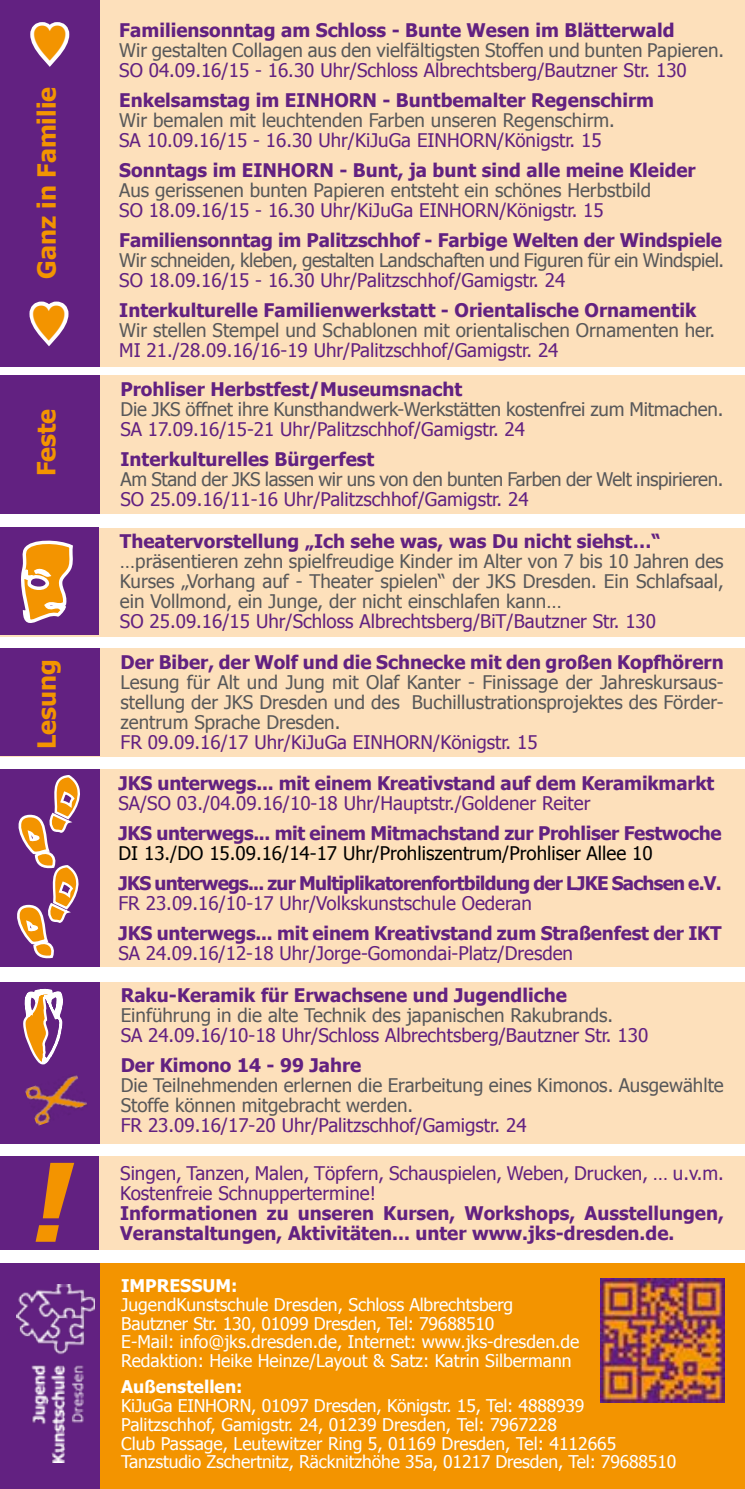
<style>
.page{position:relative;width:745px;height:1489px;background:#fff}
.page>*{position:absolute;margin:0;border:0;box-sizing:border-box;transform-origin:0 0}
.t1{font:italic 112.75px "Unfug Large";color:#f39400}
.t2{font:700 25px "Tahoma";color:#f39400}
.t3{font:18.75px/20px "Tahoma";color:#622181}
.t4{font:18.75px/20px "Tahoma";color:#58585a;text-align:justify}
.t5{font:700 18.75px "Tahoma";color:#622181}
.t6{font:18.75px "Tahoma";letter-spacing:-.02em;color:#58585a}
.t7{font:700 18.75px "Tahoma";letter-spacing:-.04em;color:#622181}
.t8{font:18.75px "Tahoma";color:#000}
.t9{font:700 18.75px "Tahoma";letter-spacing:-.02em;color:#622181}
.t10{font:17.5px/18.8px "Tahoma";letter-spacing:-.005em;color:#fff}
.t11{font:700 17.5px "Tahoma";color:#fff}
</style>
<div class="page">
<div style="left:0;top:648px;width:744px;height:109px;background:#fde0bb"></div>
<div style="left:0;top:648px;width:99px;height:108px;background:#622181"></div>
<div style="left:22px;top:1263px;width:722px;height:225px;background:#f39400"></div>
<div style="left:0;top:1263px;width:100px;height:225px;background:#622181"></div>
<div style="left:23px;top:0;width:721px;height:366px;background:#fde0bb"></div>
<div style="left:0;top:0;width:100px;height:366px;background:#622181"></div>
<div style="left:0;top:1156px;width:744px;height:93px;background:#fde0bb"></div>
<div style="left:0;top:1156px;width:99px;height:93px;background:#622181"></div>
<img style="left:17px;top:1284px;width:77px;height:178px">
<div style="left:0;top:528px;width:744px;height:108px;background:#fde0bb"></div>
<div style="left:0;top:528px;width:99px;height:107px;background:#622181"></div>
<svg style="left:21px;top:540px;width:52px;height:83px"></svg>
<img style="left:600px;top:1278px;width:123px;height:124px">
<div style="left:0;top:375px;width:744px;height:139px;background:#fde0bb"></div>
<div style="left:0;top:375px;width:99px;height:139px;background:#622181"></div>
<div style="left:0;top:769px;width:744px;height:198px;background:#fde0bb"></div>
<div style="left:0;top:769px;width:99px;height:198px;background:#622181"></div>
<div style="left:22px;top:981px;width:722px;height:162px;background:#fde0bb"></div>
<div style="left:0;top:981px;width:99px;height:162px;background:#622181"></div>
<svg style="left:10px;top:775px;width:76px;height:290px"></svg>
<img style="left:25px;top:1075px;width:62px;height:51px">
<svg style="left:30px;top:22px;width:40px;height:45px"></svg>
<svg style="left:29px;top:301px;width:40px;height:45px"></svg>
<h2 class="t2" style="left:29px;top:279px;width:193px;rotate:-90deg">Ganz in Familie</h2>
<h2 class="t2" style="left:29px;top:476px;width:69px;rotate:-90deg">Feste</h2>
<h2 class="t2" style="left:29px;top:749px;width:91px;rotate:-90deg">Lesung</h2>
<h1 class="t1" style="left:22px;top:1134px;width:49px">!</h1>
<p class="t5" style="left:119px;top:17px;width:556px">Familiensonntag am Schloss - Bunte Wesen im Blätterwald</p>
<p class="t4" style="left:119px;top:39px;width:606px">Wir gestalten Collagen aus den vielfältigsten Stoffen und bunten Papieren.</p>
<p class="t3" style="left:119px;top:59px;width:568px">SO 04.09.16/15 - 16.30 Uhr/Schloss Albrechtsberg/Bautzner Str. 130</p>
<p class="t5" style="left:119px;top:87px;width:536px">Enkelsamstag im EINHORN - Buntbemalter Regenschirm</p>
<p class="t4" style="left:119px;top:109px;width:497px">Wir bemalen mit leuchtenden Farben unseren Regenschirm.</p>
<p class="t3" style="left:119px;top:129px;width:483px">SA 10.09.16/15 - 16.30 Uhr/KiJuGa EINHORN/Königstr. 15</p>
<p class="t5" style="left:119px;top:157px;width:577px">Sonntags im EINHORN - Bunt, ja bunt sind alle meine Kleider</p>
<p class="t4" style="left:119px;top:179px;width:533px">Aus gerissenen bunten Papieren entsteht ein schönes Herbstbild</p>
<p class="t3" style="left:119px;top:199px;width:485px">SO 18.09.16/15 - 16.30 Uhr/KiJuGa EINHORN/Königstr. 15</p>
<p class="t5" style="left:119px;top:227px;width:603px">Familiensonntag im Palitzschhof - Farbige Welten der Windspiele</p>
<p class="t6" style="left:119px;top:247px;width:606px">Wir schneiden, kleben, gestalten Landschaften und Figuren für ein Windspiel.</p>
<p class="t3" style="left:119px;top:269px;width:447px">SO 18.09.16/15 - 16.30 Uhr/Palitzschhof/Gamigstr. 24</p>
<p class="t5" style="left:119px;top:297px;width:578px">Interkulturelle Familienwerkstatt - Orientalische Ornamentik</p>
<p class="t4" style="left:119px;top:319px;width:597px">Wir stellen Stempel und Schablonen mit orientalischen Ornamenten her.</p>
<p class="t3" style="left:119px;top:339px;width:440px">MI 21./28.09.16/16-19 Uhr/Palitzschhof/Gamigstr. 24</p>
<p class="t5" style="left:120px;top:376px;width:343px">Prohliser Herbstfest/Museumsnacht</p>
<p class="t4" style="left:120px;top:398px;width:604px">Die JKS öffnet ihre Kunsthandwerk-Werkstätten kostenfrei zum Mitmachen.</p>
<p class="t3" style="left:120px;top:418px;width:406px">SA 17.09.16/15-21 Uhr/Palitzschhof/Gamigstr. 24</p>
<p class="t5" style="left:120px;top:446px;width:255px">Interkulturelles Bürgerfest</p>
<p class="t6" style="left:120px;top:467px;width:604px">Am Stand der JKS lassen wir uns von den bunten Farben der Welt inspirieren.</p>
<p class="t3" style="left:120px;top:488px;width:409px">SO 25.09.16/11-16 Uhr/Palitzschhof/Gamigstr. 24</p>
<p class="t5" style="left:120px;top:528px;width:542px">Theatervorstellung „Ich sehe was, was Du nicht siehst…“</p>
<p class="t4" style="left:120px;top:550px;width:605px">…präsentieren zehn spielfreudige Kinder im Alter von 7 bis 10 Jahren des Kurses „Vorhang auf - Theater spielen“ der JKS Dresden. Ein Schlafsaal, ein Vollmond, ein Junge, der nicht einschlafen kann…</p>
<p class="t3" style="left:120px;top:610px;width:537px">SO 25.09.16/15 Uhr/Schloss Albrechtsberg/BiT/Bautzner Str. 130</p>
<p class="t5" style="left:120px;top:649px;width:604px">Der Biber, der Wolf und die Schnecke mit den großen Kopfhörern</p>
<p class="t4" style="left:120px;top:671px;width:604px">Lesung für Alt und Jung mit Olaf Kanter - Finissage der Jahreskursaus&shy;stellung der JKS Dresden und des Buchillustrationsprojektes des Förder&shy;zentrum Sprache Dresden.</p>
<p class="t3" style="left:120px;top:731px;width:418px">FR 09.09.16/17 Uhr/KiJuGa EINHORN/Königstr. 15</p>
<p class="t5" style="left:118px;top:769px;width:597px">JKS unterwegs... mit einem Kreativstand auf dem Keramikmarkt</p>
<p class="t3" style="left:118px;top:791px;width:473px">SA/SO 03./04.09.16/10-18 Uhr/Hauptstr./Goldener Reiter</p>
<p class="t9" style="left:118px;top:819px;width:604px">JKS unterwegs... mit einem Mitmachstand zur Prohliser Festwoche</p>
<p class="t8" style="left:118px;top:840px;width:535px">DI 13./DO 15.09.16/14-17 Uhr/Prohliszentrum/Prohliser Allee 10</p>
<p class="t7" style="left:118px;top:869px;width:604px">JKS unterwegs... zur Multiplikatorenfortbildung der LJKE Sachsen e.V.</p>
<p class="t3" style="left:118px;top:892px;width:414px">FR 23.09.16/10-17 Uhr/Volkskunstschule Oederan</p>
<p class="t5" style="left:118px;top:919px;width:604px">JKS unterwegs... mit einem Kreativstand zum Straßenfest der IKT</p>
<p class="t3" style="left:118px;top:942px;width:456px">SA 24.09.16/12-18 Uhr/Jorge-Gomondai-Platz/Dresden</p>
<p class="t5" style="left:121px;top:982px;width:447px">Raku-Keramik für Erwachsene und Jugendliche</p>
<p class="t4" style="left:121px;top:1004px;width:493px">Einführung in die alte Technik des japanischen Rakubrands.</p>
<p class="t3" style="left:121px;top:1024px;width:528px">SA 24.09.16/10-18 Uhr/Schloss Albrechtsberg/Bautzner Str. 130</p>
<p class="t5" style="left:121px;top:1052px;width:242px">Der Kimono 14 - 99 Jahre</p>
<p class="t4" style="left:121px;top:1074px;width:604px">Die Teilnehmenden erlernen die Erarbeitung eines Kimonos. Ausgewählte<br>Stoffe können mitgebracht werden.</p>
<p class="t3" style="left:121px;top:1114px;width:407px">FR 23.09.16/17-20 Uhr/Palitzschhof/Gamigstr. 24</p>
<p class="t3" style="left:120px;top:1162px;width:605px">Singen, Tanzen, Malen, Töpfern, Schauspielen, Weben, Drucken, … u.v.m.<br>Kostenfreie Schnuppertermine!</p>
<p class="t5" style="left:120px;top:1200px;width:605px">Informationen zu unseren Kursen, Workshops, Ausstellungen,</p>
<p class="t5" style="left:120px;top:1220px;width:555px">Veranstaltungen, Aktivitäten... unter www.jks-dresden.de.</p>
<p class="t11" style="left:121px;top:1273px;width:118px">IMPRESSUM:</p>
<p class="t10" style="left:121px;top:1294px;width:459px">JugendKunstschule Dresden, Schloss Albrechtsberg Bautzner Str. 130, 01099 Dresden, Tel: 79688510<br>E-Mail: info@jks.dresden.de, Internet: www.jks-dresden.de Redaktion: Heike Heinze/Layout &amp; Satz: Katrin Silbermann</p>
<p class="t11" style="left:121px;top:1374px;width:123px">Außenstellen:</p>
<p class="t10" style="left:121px;top:1395px;width:556px">KiJuGa EINHORN, 01097 Dresden, Königstr. 15, Tel: 4888939<br>Palitzschhof, Gamigstr. 24, 01239 Dresden, Tel: 7967228<br>Club Passage, Leutewitzer Ring 5, 01169 Dresden, Tel: 4112665<br>Tanzstudio Zschertnitz, Räcknitzhöhe 35a, 01217 Dresden, Tel: 79688510</p>
</div>
